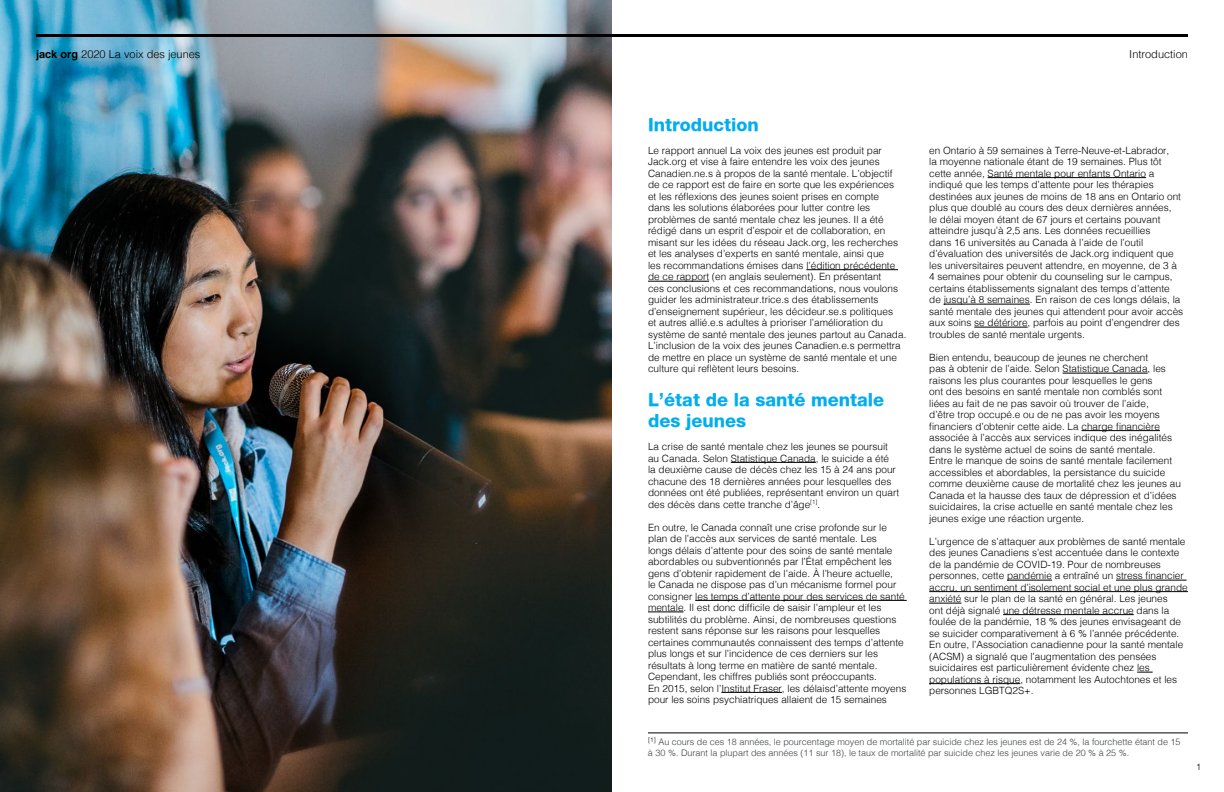
<style>
.page{position:relative;width:1224px;height:792px;background:#fff}
.page>*{position:absolute;margin:0;border:0;box-sizing:border-box;transform-origin:0 0}
.t1{font:800 18px/21.6px "Helvetica Neue";color:#00aeef}
.t2{font:300 11px "Helvetica";color:#000}
.t3{font:300 10px/11.5px "Helvetica";color:#000}
.t4{font:300 9px/10.8px "Helvetica";color:#3c4043}
.t5{font:300 9px "Helvetica";color:#000}
.s1{font-weight:700}
.s2{font-weight:700;color:#f05a22}
</style>
<div class="page">
<img style="left:0;top:0;width:612px;height:792px">
<hr style="left:806px;top:269px;width:92px;height:1px;background:#000">
<hr style="left:648px;top:281px;width:61px;height:1px;background:#000">
<hr style="left:731px;top:462px;width:85px;height:1px;background:#000">
<hr style="left:695px;top:600px;width:85px;height:1px;background:#000">
<hr style="left:780px;top:600px;width:46px;height:1px;background:#000">
<hr style="left:826px;top:600px;width:81px;height:1px;background:#000">
<hr style="left:648px;top:612px;width:36px;height:1px;background:#000">
<hr style="left:721px;top:692px;width:61px;height:1px;background:#000">
<hr style="left:988px;top:177px;width:158px;height:1px;background:#000">
<hr style="left:944px;top:304px;width:86px;height:1px;background:#000">
<hr style="left:974px;top:327px;width:54px;height:1px;background:#000">
<hr style="left:1063px;top:373px;width:85px;height:1px;background:#000">
<hr style="left:1082px;top:430px;width:78px;height:1px;background:#000">
<hr style="left:1007px;top:580px;width:45px;height:1px;background:#000">
<hr style="left:1116px;top:580px;width:71px;height:1px;background:#000">
<hr style="left:929px;top:591px;width:259px;height:1px;background:#000">
<hr style="left:929px;top:603px;width:32px;height:1px;background:#000">
<hr style="left:1003px;top:614px;width:131px;height:1px;background:#000">
<svg style="left:1137px;top:672px;width:16px;height:1px"></svg>
<hr style="left:929px;top:683px;width:91px;height:1px;background:#000">
<hr style="left:648px;top:733px;width:540px;height:1px;background:#000">
<hr style="left:36px;top:34px;width:1152px;height:3px;background:#000">
<p class="t2" style="left:36px;top:45px;width:166px"><span class="s1">jack</span><span class="s2">.</span><span class="s1">org</span> 2020 La voix des jeunes</p>
<p class="t2" style="left:1129px;top:45px;width:60px">Introduction</p>
<h1 class="t1" style="left:648px;top:114px;width:112px">Introduction</h1>
<p class="t3" style="left:648px;top:144px;width:260px">Le rapport annuel La voix des jeunes est produit par Jack.org et vise à faire entendre les voix des jeunes Canadien.ne.s à propos de la santé mentale. L’objectif de ce rapport est de faire en sorte que les expériences<br>et les réflexions des jeunes soient prises en compte<br>dans les solutions élaborées pour lutter contre les problèmes de santé mentale chez les jeunes. Il a été rédigé dans un esprit d’espoir et de collaboration, en misant sur les idées du réseau Jack.org, les recherches et les analyses d’experts en santé mentale, ainsi que<br>les recommandations émises dans l’édition précédente de ce rapport (en anglais seulement). En présentant<br>ces conclusions et ces recommandations, nous voulons guider les administrateur.trice.s des établissements d’enseignement supérieur, les décideur.se.s politiques<br>et autres allié.e.s adultes à prioriser l’amélioration du système de santé mentale des jeunes partout au Canada.<br>L’inclusion de la voix des jeunes Canadien.e.s permettra de mettre en place un système de santé mentale et une culture qui reflètent leurs besoins.</p>
<h1 class="t1" style="left:648px;top:388px;width:238px">L’état de la santé mentale des jeunes</h1>
<p class="t3" style="left:648px;top:440px;width:253px">La crise de santé mentale chez les jeunes se poursuit au Canada. Selon Statistique Canada, le suicide a été la deuxième cause de décès chez les 15 à 24 ans pour chacune des 18 dernières années pour lesquelles des données ont été publiées, représentant environ un quart des décès dans cette tranche d’âge<sup>[1]</sup>.</p>
<p class="t3" style="left:648px;top:521px;width:260px">En outre, le Canada connaît une crise profonde sur le plan de l’accès aux services de santé mentale. Les<br>longs délais d’attente pour des soins de santé mentale abordables ou subventionnés par l’État empêchent les gens d’obtenir rapidement de l’aide. À l’heure actuelle,<br>le Canada ne dispose pas d’un mécanisme formel pour consigner les temps d’attente pour des services de santé mentale. Il est donc difficile de saisir l’ampleur et les subtilités du problème. Ainsi, de nombreuses questions restent sans réponse sur les raisons pour lesquelles certaines communautés connaissent des temps d’attente plus longs et sur l’incidence de ces derniers sur les résultats à long terme en matière de santé mentale.<br>Cependant, les chiffres publiés sont préoccupants.<br>En 2015, selon l’Institut Fraser, les délaisd’attente moyens pour les soins psychiatriques allaient de 15 semaines</p>
<p class="t3" style="left:929px;top:144px;width:256px">en Ontario à 59 semaines à Terre-Neuve-et-Labrador,<br>la moyenne nationale étant de 19 semaines. Plus tôt cette année, Santé mentale pour enfants Ontario a indiqué que les temps d’attente pour les thérapies destinées aux jeunes de moins de 18 ans en Ontario ont plus que doublé au cours des deux dernières années,<br>le délai moyen étant de 67 jours et certains pouvant atteindre jusqu’à 2,5 ans. Les données recueillies<br>dans 16 universités au Canada à l’aide de l’outil d’évaluation des universités de Jack.org indiquent que les universitaires peuvent attendre, en moyenne, de 3 à 4 semaines pour obtenir du counseling sur le campus, certains établissements signalant des temps d’attente de jusqu’à 8 semaines. En raison de ces longs délais, la santé mentale des jeunes qui attendent pour avoir accès aux soins se détériore, parfois au point d’engendrer des troubles de santé mentale urgents.</p>
<p class="t3" style="left:929px;top:351px;width:253px">Bien entendu, beaucoup de jeunes ne cherchent<br>pas à obtenir de l’aide. Selon Statistique Canada, les raisons les plus courantes pour lesquelles le gens<br>ont des besoins en santé mentale non comblés sont liées au fait de ne pas savoir où trouver de l’aide,<br>d’être trop occupé.e ou de ne pas avoir les moyens financiers d’obtenir cette aide. La charge financière associée à l’accès aux services indique des inégalités dans le système actuel de soins de santé mentale.<br>Entre le manque de soins de santé mentale facilement accessibles et abordables, la persistance du suicide comme deuxième cause de mortalité chez les jeunes au Canada et la hausse des taux de dépression et d’idées suicidaires, la crise actuelle en santé mentale chez les jeunes exige une réaction urgente.</p>
<p class="t3" style="left:929px;top:535px;width:260px">L’urgence de s’attaquer aux problèmes de santé mentale des jeunes Canadiens s’est accentuée dans le contexte de la pandémie de COVID-19. Pour de nombreuses personnes, cette pandémie a entraîné un stress financier accru, un sentiment d’isolement social et une plus grande anxiété sur le plan de la santé en général. Les jeunes<br>ont déjà signalé une détresse mentale accrue dans la foulée de la pandémie, 18 % des jeunes envisageant de se suicider comparativement à 6 % l’année précédente.<br>En outre, l’Association canadienne pour la santé mentale (ACSM) a signalé que l’augmentation des pensées suicidaires est particulièrement évidente chez les populations à risque, notamment les Autochtones et les personnes LGBTQ2S+.</p>
<p class="t4" style="left:648px;top:736px;width:534px"><sup>[1]</sup> Au cours de ces 18 années, le pourcentage moyen de mortalité par suicide chez les jeunes est de 24 %, la fourchette étant de 15 à 30 %. Durant la plupart des années (11 sur 18), le taux de mortalité par suicide chez les jeunes varie de 20 % à 25 %.</p>
<p class="t5" style="left:1196px;top:759px;width:7px">1</p>
</div>
